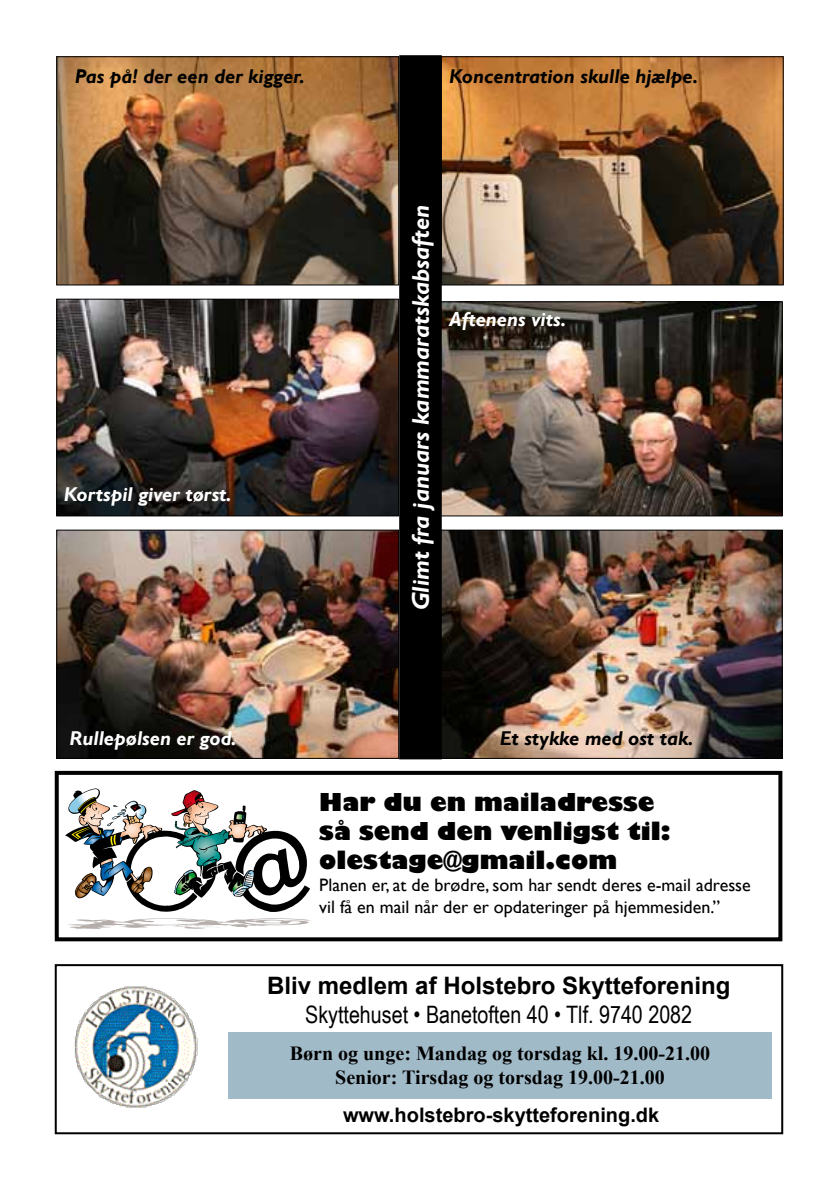
<style>
.page{position:relative;width:840px;height:1191px;background:#fff}
.page>*{position:absolute;margin:0;border:0;box-sizing:border-box;transform-origin:0 0}
.t1{font:800 24px/28.8px "Gill Sans";color:#000}
.t2{font:24px "Arial Narrow";color:#000}
.t3{font:700 24px "Arial";color:#000}
.t4{font:italic 700 24px "Gill Sans";color:#fff}
.t5{font:700 20px/24px "Times New Roman";color:#000;text-align:center}
.t6{font:italic 700 20px "Gill Sans";color:#000}
.t7{font:italic 700 20px "Gill Sans";color:#fff}
.t8{font:700 20px "Arial";color:#000}
.t9{font:18px/22px "Gill Sans";color:#000}
</style>
<div class="page">
<div style="left:55px;top:964px;width:727px;height:170px;border:2px solid #000"></div>
<img style="left:74px;top:986px;width:124px;height:122px">
<div style="left:228px;top:1032px;width:543px;height:67px;background:#a1bac8"></div>
<img style="left:442px;top:58px;width:339px;height:225px">
<div style="left:440px;top:56px;width:343px;height:229px;border:1px solid #000"></div>
<img style="left:58px;top:58px;width:339px;height:225px">
<div style="left:56px;top:56px;width:343px;height:229px;border:1px solid #000"></div>
<img style="left:58px;top:301px;width:339px;height:213px">
<div style="left:56px;top:299px;width:343px;height:217px;border:1px solid #000"></div>
<img style="left:441px;top:303px;width:339px;height:211px">
<div style="left:439px;top:301px;width:343px;height:215px;border:1px solid #000"></div>
<img style="left:58px;top:531px;width:339px;height:226px">
<div style="left:56px;top:529px;width:343px;height:230px;border:1px solid #000"></div>
<img style="left:441px;top:531px;width:339px;height:226px">
<div style="left:439px;top:529px;width:343px;height:230px;border:1px solid #000"></div>
<div style="left:400px;top:56px;width:40px;height:702px;background:#000"></div>
<div style="left:399px;top:55px;width:42px;height:704px;border:2px solid #000"></div>
<div style="left:55px;top:771px;width:727px;height:170px;border:4px solid #000"></div>
<svg style="left:65px;top:788px;width:246px;height:140px"></svg>
<p class="t6" style="left:75px;top:65px;width:232px">Pas på! der een der kigger.</p>
<p class="t7" style="left:64px;top:482px;width:169px">Kortspil giver tørst.</p>
<p class="t6" style="left:449px;top:65px;width:250px">Koncentration skulle hjælpe.</p>
<h1 class="t4" style="left:406px;top:610px;width:407px;rotate:-90deg">Glimt fra januars kammaratskabsaften</h1>
<p class="t7" style="left:449px;top:307px;width:118px">Aftenens vits.</p>
<p class="t7" style="left:69px;top:726px;width:169px">Rullepølsen er god.</p>
<p class="t6" style="left:499px;top:726px;width:195px">Et stykke med ost tak.</p>
<h1 class="t1" style="left:319px;top:789px;width:353px">Har du en mailadresse så send den venligst til: olestage@gmail.com</h1>
<p class="t9" style="left:319px;top:873px;width:433px">Planen er, at de brødre, som har sendt deres e-mail adresse vil få en mail når der er opdateringer på hjemmesiden.”</p>
<h1 class="t3" style="left:267px;top:970px;width:464px">Bliv medlem af Holstebro Skytteforening</h1>
<h1 class="t2" style="left:305px;top:997px;width:388px">Skyttehuset • Banetoften 40 • Tlf. 9740 2082</h1>
<p class="t5" style="left:289px;top:1041px;width:422px">Børn og unge: Mandag og torsdag kl. 19.00-21.00<br>Senior: Tirsdag og torsdag 19.00-21.00</p>
<p class="t8" style="left:343px;top:1101px;width:317px">www.holstebro-skytteforening.dk</p>
</div>
